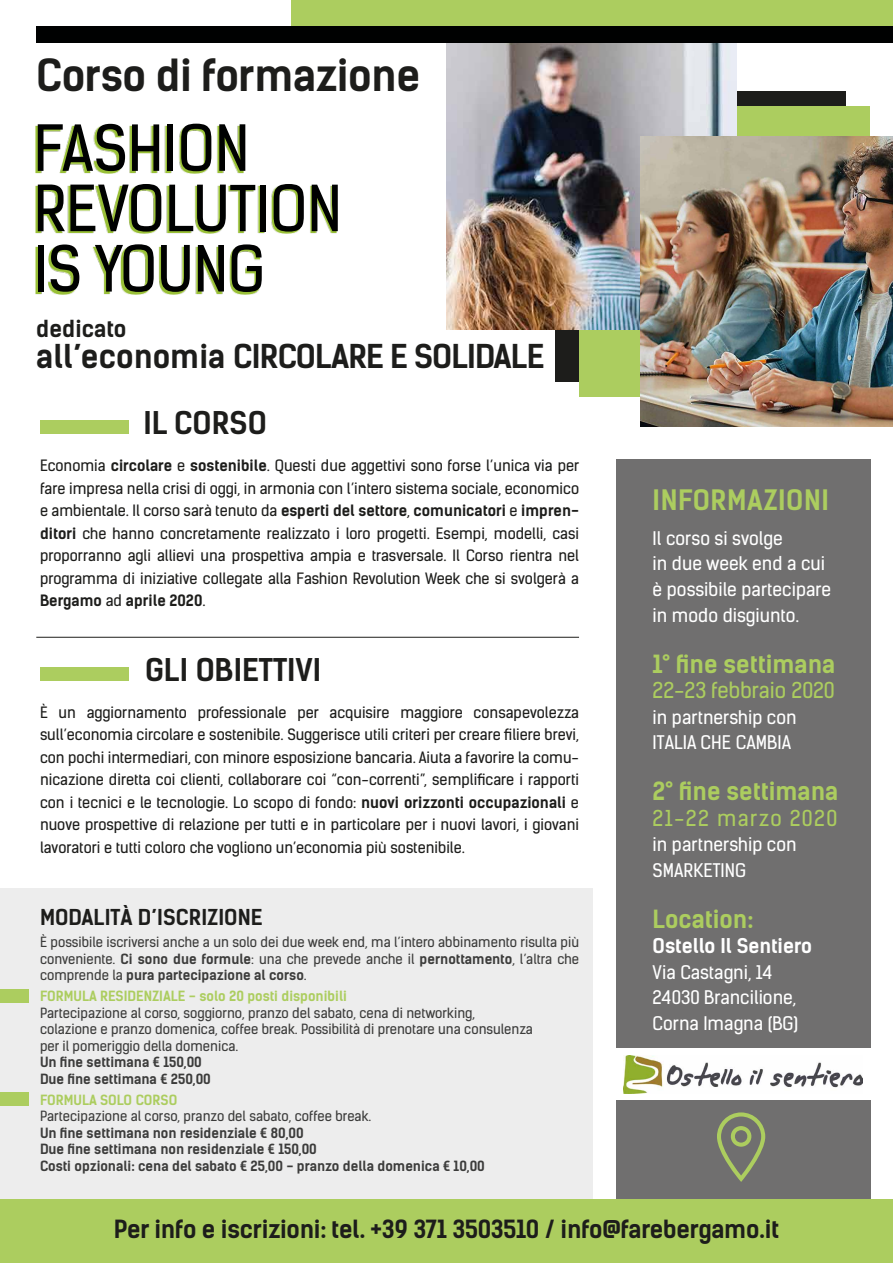
<style>
.page{position:relative;width:893px;height:1263px;background:#fff}
.page>*{position:absolute;margin:0;border:0;box-sizing:border-box;transform-origin:0 0}
.t1{font:60.3px/60.3px "Kelson Sans RU";color:#000101}
.t2{font:700 42.45px "Kelson Sans";letter-spacing:-.01em;color:#1d1d1b}
.t3{font:700 31.5px "Kelson Sans";letter-spacing:-.03em;color:#1d1d1b}
.t4{font:700 30px "Kelson Sans";color:#1d1d1b}
.t5{font:700 27px "Kelson Sans";letter-spacing:.02em;color:#accd5f}
.t6{font:700 24px "Kelson Sans";letter-spacing:-.01em;color:#1d1d1b}
.t7{font:700 24px "Kelson Sans";color:#accd5f}
.t8{font:700 22.5px "Kelson Sans";color:#1d1d1b}
.t9{font:700 21px "Kelson Sans";color:#1d1d1b}
.t10{font:21px "Kelson Sans";color:#accd5f}
.t11{font:21px "Kelson Sans";letter-spacing:.065em;color:#accd5f}
.t12{font:700 19.5px "Kelson Sans";color:#fff}
.t13{font:18px/25.5px "Kelson Sans";color:#fff}
.t14{font:15px/22.5px "Kelson Sans";color:#1d1d1b;text-align:justify}
.t15{font:13.5px/16.5px "Kelson Sans";color:#3c3c3b;text-align:justify}
.t16{font:700 13.5px/16.5px "Kelson Sans";color:#3c3c3b}
.t17{font:700 13.5px "Kelson Sans";color:#accd5f}
.s1{font-weight:700}
</style>
<div class="page">
<div style="left:616px;top:459px;width:254px;height:804px;background:#706f6f"></div>
<div style="left:602px;top:1048px;width:277px;height:51px;background:#fff"></div>
<div style="left:0;top:888px;width:592px;height:327px;background:#ededed"></div>
<div style="left:555px;top:91px;width:291px;height:290px;background:#1d1d1b"></div>
<div style="left:291px;top:0;width:602px;height:39px;background:#accd5f"></div>
<div style="left:0;top:1199px;width:893px;height:64px;background:#accd5f"></div>
<div style="left:579px;top:107px;width:290px;height:290px;background:#accd5f"></div>
<div style="left:40px;top:420px;width:88px;height:14px;background:#accd5f"></div>
<img style="left:446px;top:42px;width:291px;height:287px">
<img style="left:640px;top:136px;width:253px;height:290px">
<img style="left:35px;top:125px;width:208px;height:49px">
<img style="left:35px;top:186px;width:301px;height:48px">
<img style="left:35px;top:246px;width:225px;height:48px">
<div style="left:40px;top:667px;width:88px;height:14px;background:#accd5f"></div>
<div style="left:0;top:989px;width:28px;height:14px;background:#accd5f"></div>
<div style="left:0;top:1092px;width:28px;height:14px;background:#accd5f"></div>
<div style="left:36px;top:26px;width:857px;height:16px;background:#000101"></div>
<hr style="left:36px;top:637px;width:543px;height:1px;background:#1d1d1b">
<svg style="left:717px;top:1112px;width:48px;height:70px"></svg>
<img style="left:623px;top:1055px;width:240px;height:38px">
<h2 class="t2" style="left:36px;top:48px;width:385px">Corso di formazione</h2>
<h1 class="t1" style="left:34px;top:118px;width:310px">FASHION<br>REVOLUTION<br>IS YOUNG</h1>
<h3 class="t8" style="left:36px;top:314px;width:92px">dedicato</h3>
<h3 class="t3" style="left:36px;top:336px;width:510px">all’economia CIRCOLARE E SOLIDALE</h3>
<h3 class="t4" style="left:143px;top:404px;width:125px">IL CORSO</h3>
<p class="t14" style="left:40px;top:454px;width:541px">Economia <span class="s1">circolare</span> e <span class="s1">sostenibile</span>. Questi due aggettivi sono forse l’unica via per fare impresa nella crisi di oggi, in armonia con l’intero sistema sociale, economico e ambientale. Il corso sarà tenuto da <span class="s1">esperti del settore</span>, <span class="s1">comunicatori</span> e <span class="s1">impren&shy;ditori</span> che hanno concretamente realizzato i loro progetti. Esempi, modelli, casi proporranno agli allievi una prospettiva ampia e trasversale. Il Corso rientra nel programma di iniziative collegate alla Fashion Revolution Week che si svolgerà a <span class="s1">Bergamo</span> ad <span class="s1">aprile 2020</span>.</p>
<h3 class="t4" style="left:145px;top:651px;width:178px">GLI OBIETTIVI</h3>
<p class="t14" style="left:40px;top:701px;width:541px">È un aggiornamento professionale per acquisire maggiore consapevolezza sull’economia circolare e sostenibile. Suggerisce utili criteri per creare filiere brevi, con pochi intermediari, con minore esposizione bancaria. Aiuta a favorire la comu&shy;nicazione diretta coi clienti, collaborare coi “con-correnti”, semplificare i rapporti con i tecnici e le tecnologie. Lo scopo di fondo: <span class="s1">nuovi orizzonti occupazionali</span> e nuove prospettive di relazione per tutti e in particolare per i nuovi lavori, i giovani lavoratori e tutti coloro che vogliono un’economia più sostenibile.</p>
<h3 class="t9" style="left:40px;top:903px;width:224px">MODALITÀ D’ISCRIZIONE</h3>
<p class="t15" style="left:40px;top:934px;width:541px">È possibile iscriversi anche a un solo dei due week end, ma l’intero abbinamento risulta più conveniente. <span class="s1">Ci sono due formule</span>: una che prevede anche il <span class="s1">pernottamento</span>, l’altra che comprende la <span class="s1">pura partecipazione al corso</span>.</p>
<p class="t17" style="left:40px;top:987px;width:308px">FORMULA RESIDENZIALE - solo 20 posti disponibili</p>
<p class="t15" style="left:40px;top:1004px;width:494px;text-align:left">Partecipazione al corso, soggiorno, pranzo del sabato, cena di networking, colazione e pranzo domenica, coffee break. Possibilità di prenotare una consulenza per il pomeriggio della domenica.</p>
<p class="t16" style="left:40px;top:1054px;width:172px">Un fine settimana € 150,00<br>Due fine settimana € 250,00</p>
<p class="t17" style="left:40px;top:1091px;width:139px">FORMULA SOLO CORSO</p>
<p class="t15" style="left:40px;top:1108px;width:333px">Partecipazione al corso, pranzo del sabato, coffee break.</p>
<p class="t16" style="left:40px;top:1124px;width:446px">Un fine settimana non residenziale € 80,00<br>Due fine settimana non residenziale € 150,00<br>Costi opzionali: cena del sabato € 25,00 - pranzo della domenica € 10,00</p>
<h3 class="t5" style="left:653px;top:482px;width:178px">INFORMAZIONI</h3>
<p class="t13" style="left:653px;top:525px;width:180px">Il corso si svolge<br>in due week end a cui è possibile partecipare in modo disgiunto.</p>
<h3 class="t7" style="left:653px;top:648px;width:184px">1° fine settimana</h3>
<h3 class="t10" style="left:653px;top:677px;width:184px">22-23 febbraio 2020</h3>
<p class="t13" style="left:653px;top:704px;width:145px">in partnership con<br>ITALIA CHE CAMBIA</p>
<h3 class="t7" style="left:653px;top:776px;width:187px">2° fine settimana</h3>
<h3 class="t11" style="left:653px;top:804px;width:186px">21-22 marzo 2020</h3>
<p class="t13" style="left:653px;top:831px;width:145px">in partnership con<br>SMARKETING</p>
<h3 class="t7" style="left:653px;top:903px;width:102px">Location:</h3>
<h3 class="t12" style="left:653px;top:933px;width:161px">Ostello Il Sentiero</h3>
<p class="t13" style="left:653px;top:959px;width:147px">Via Castagni, 14<br>24030 Brancilione,<br>Corna Imagna (BG)</p>
<h3 class="t6" style="left:114px;top:1213px;width:667px">Per info e iscrizioni: tel. +39 371 3503510 / info@farebergamo.it</h3>
</div>
